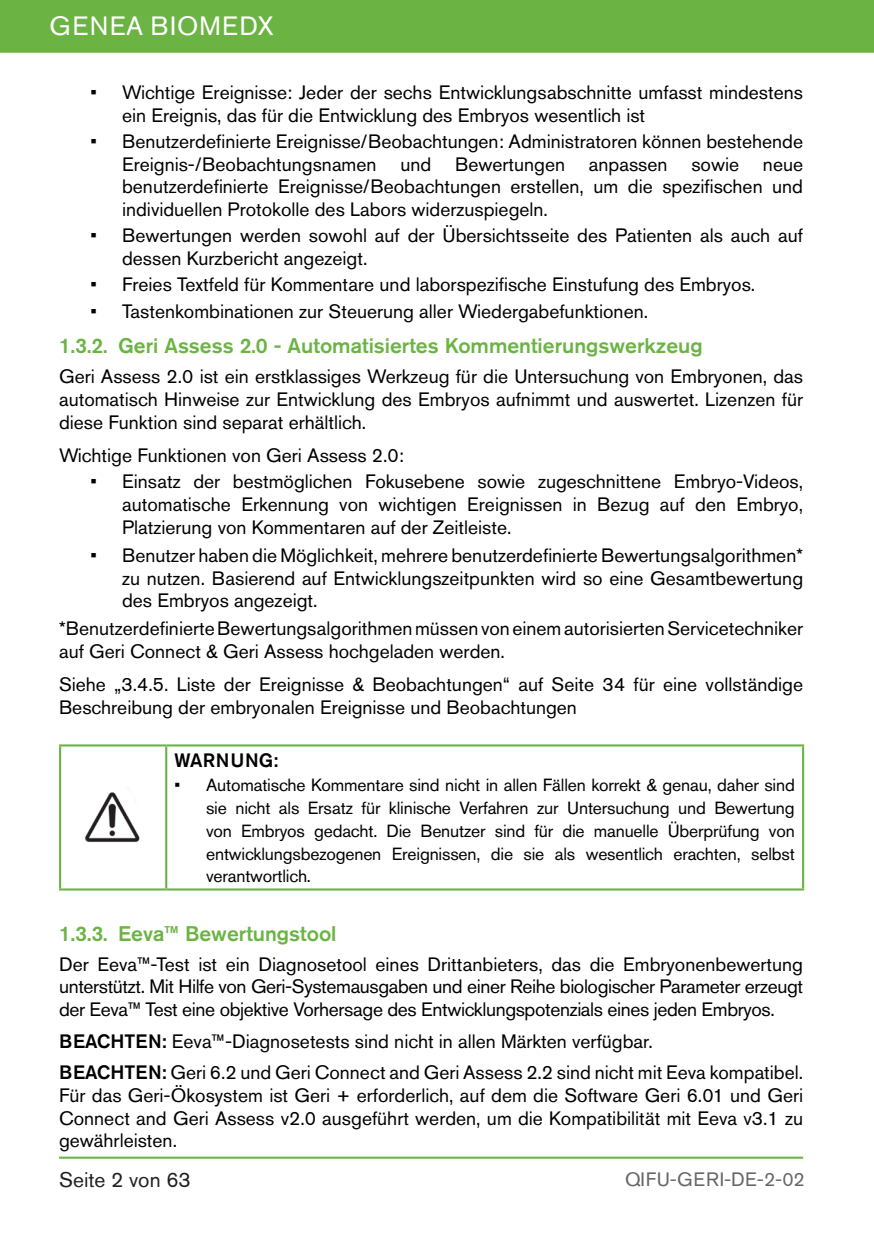
<style>
.page{position:relative;width:874px;height:1241px;background:#fff}
.page>*{position:absolute;margin:0;border:0;box-sizing:border-box;transform-origin:0 0}
.t1{font:26.25px "Akzidenz Grotesk Std";letter-spacing:.055em;color:#fff}
.t2{font:500 21px "Akzidenz Grotesk Std";color:#6bb444}
.t3{font:21px "Akzidenz Grotesk Std";color:#231f20}
.t4{font:19.25px/22.8px "Akzidenz Grotesk Std";color:#000;text-align:justify}
.t5{font:19.25px "Akzidenz Grotesk Std";letter-spacing:.03em;color:#666}
.WARNING_TABLE_BOLD{font:500 19.25px "Akzidenz Grotesk Std";letter-spacing:.02em;color:#000}
.t6{font:17.5px/22.8px "Akzidenz Grotesk Std";letter-spacing:-.01em;color:#000;text-align:justify}
.s1{font-weight:500}
</style>
<div class="page">
<div style="left:0;top:0;width:873px;height:53px;background:#6bb444"></div>
<hr style="left:59px;top:1156px;width:743px;height:2px;background:#6bb444">
<hr style="left:59px;top:744px;width:107px;height:2px;background:#6bb444">
<hr style="left:59px;top:746px;width:2px;height:142px;background:#6bb444">
<hr style="left:166px;top:744px;width:637px;height:2px;background:#6bb444">
<hr style="left:801px;top:746px;width:2px;height:142px;background:#6bb444">
<hr style="left:59px;top:888px;width:107px;height:2px;background:#6bb444">
<hr style="left:166px;top:888px;width:637px;height:2px;background:#6bb444">
<hr style="left:165px;top:746px;width:2px;height:142px;background:#6bb444">
<img style="left:85px;top:792px;width:55px;height:50px">
<h1 class="t1" style="left:50px;top:11px;width:225px">GENEA BIOMEDX</h1>
<p class="t4" style="left:122px;top:81px;width:682px;text-indent:-31px">• Wichtige Ereignisse: Jeder der sechs Entwicklungsabschnitte umfasst mindestens ein Ereignis, das für die Entwicklung des Embryos wesentlich ist</p>
<p class="t4" style="left:122px;top:130px;width:682px;text-indent:-31px">• Benutzerdefinierte Ereignisse/Beobachtungen: Administratoren können bestehende Ereignis-/Beobachtungsnamen und Bewertungen anpassen sowie neue benutzerdefinierte Ereignisse/Beobachtungen erstellen, um die spezifischen und individuellen Protokolle des Labors widerzuspiegeln.</p>
<p class="t4" style="left:122px;top:224px;width:682px;text-indent:-31px">• Bewertungen werden sowohl auf der Übersichtsseite des Patienten als auch auf dessen Kurzbericht angezeigt.</p>
<p class="t4" style="left:90px;top:273px;width:666px">• Freies Textfeld für Kommentare und laborspezifische Einstufung des Embryos.</p>
<p class="t4" style="left:90px;top:299px;width:558px">• Tastenkombinationen zur Steuerung aller Wiedergabefunktionen.</p>
<p class="t2" style="left:59px;top:333px;width:644px">1.3.2. Geri Assess 2.0 - Automatisiertes Kommentierungswerkzeug</p>
<p class="t4" style="left:59px;top:365px;width:745px">Geri Assess 2.0 ist ein erstklassiges Werkzeug für die Untersuchung von Embryonen, das automatisch Hinweise zur Entwicklung des Embryos aufnimmt und auswertet. Lizenzen für diese Funktion sind separat erhältlich.</p>
<p class="t4" style="left:59px;top:443px;width:346px">Wichtige Funktionen von Geri Assess 2.0:</p>
<p class="t4" style="left:122px;top:470px;width:682px;text-indent:-31px">• Einsatz der bestmöglichen Fokusebene sowie zugeschnittene Embryo-Videos, automatische Erkennung von wichtigen Ereignissen in Bezug auf den Embryo, Platzierung von Kommentaren auf der Zeitleiste.</p>
<p class="t4" style="left:122px;top:543px;width:682px;text-indent:-31px">• Benutzer haben die Möglichkeit, mehrere benutzerdefinierte Bewertungsalgorithmen* zu nutzen. Basierend auf Entwicklungszeitpunkten wird so eine Gesamtbewertung des Embryos angezeigt.</p>
<p class="t4" style="left:59px;top:617px;width:745px">*Benutzerdefinierte Bewertungsalgorithmen müssen von einem autorisierten Servicetechniker auf Geri Connect &amp; Geri Assess hochgeladen werden.</p>
<p class="t4" style="left:59px;top:673px;width:745px">Siehe „3.4.5. Liste der Ereignisse &amp; Beobachtungen“ auf Seite 34 für eine vollständige<br>Beschreibung der embryonalen Ereignisse und Beobachtungen</p>
<p class="WARNING_TABLE_BOLD" style="left:174px;top:748px;width:105px">WARNUNG:</p>
<p class="t6" style="left:206px;top:773px;width:590px;text-indent:-32px">• Automatische Kommentare sind nicht in allen Fällen korrekt &amp; genau, daher sind sie nicht als Ersatz für klinische Verfahren zur Untersuchung und Bewertung von Embryos gedacht. Die Benutzer sind für die manuelle Überprüfung von entwicklungsbezogenen Ereignissen, die sie als wesentlich erachten, selbst verantwortlich.</p>
<p class="t2" style="left:59px;top:920px;width:279px">1.3.3. Eeva™ Bewertungstool</p>
<p class="t4" style="left:59px;top:952px;width:745px">Der Eeva™-Test ist ein Diagnosetool eines Drittanbieters, das die Embryonenbewertung unterstützt. Mit Hilfe von Geri-Systemausgaben und einer Reihe biologischer Parameter erzeugt der Eeva™ Test eine objektive Vorhersage des Entwicklungspotenzials eines jeden Embryos.</p>
<p class="t4" style="left:59px;top:1029px;width:595px"><span class="s1">BEACHTEN:</span> Eeva™-Diagnosetests sind nicht in allen Märkten verfügbar.</p>
<p class="t4" style="left:59px;top:1060px;width:745px"><span class="s1">BEACHTEN:</span> Geri 6.2 und Geri Connect and Geri Assess 2.2 sind nicht mit Eeva kompatibel.<br>Für das Geri-Ökosystem ist Geri + erforderlich, auf dem die Software Geri 6.01 und Geri Connect and Geri Assess v2.0 ausgeführt werden, um die Kompatibilität mit Eeva v3.1 zu gewährleisten.</p>
<p class="t3" style="left:59px;top:1167px;width:133px">Seite 2 von 63</p>
<p class="t5" style="left:624px;top:1167px;width:181px">QIFU-GERI-DE-2-02</p>
</div>
